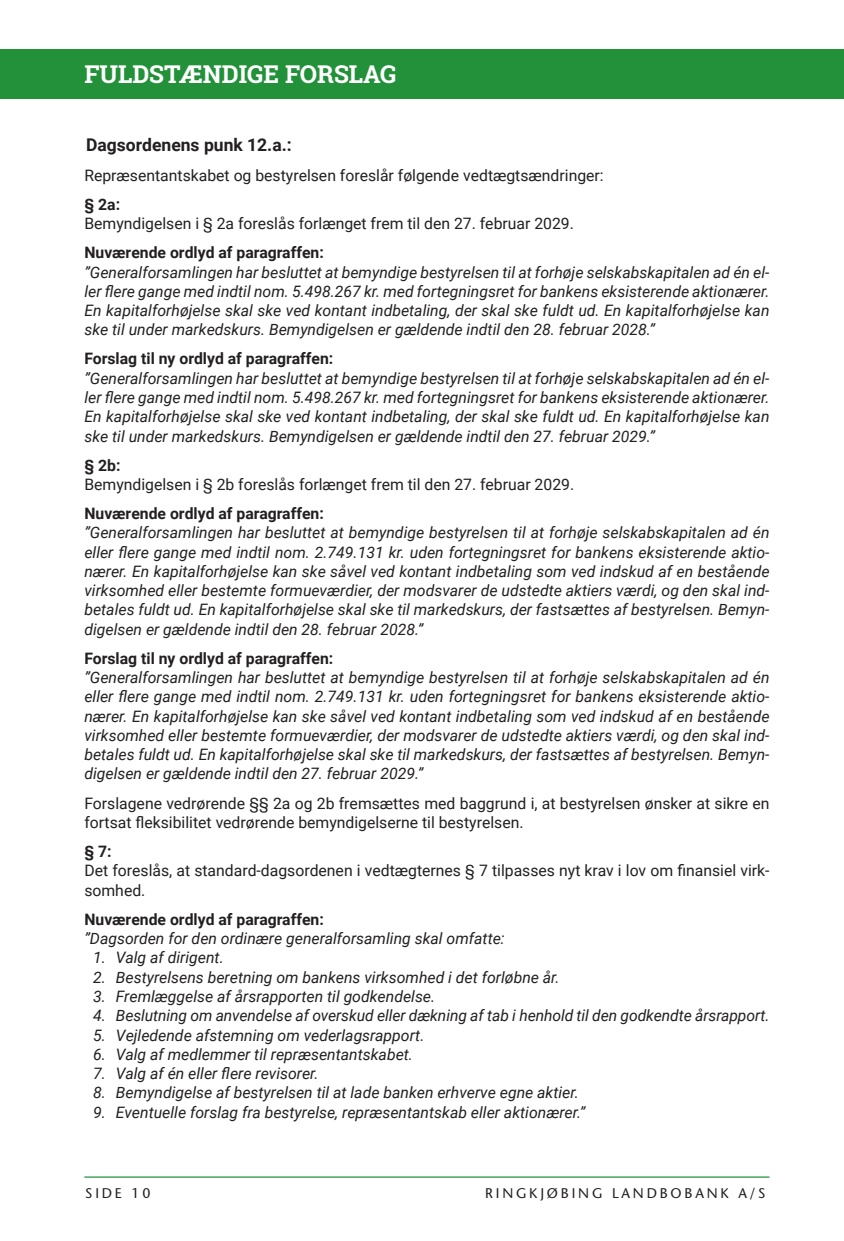
<style>
.page{position:relative;width:844px;height:1241px;background:#fff}
.page>*{position:absolute;margin:0;border:0;box-sizing:border-box;transform-origin:0 0}
.t1{font:700 24.5px "Roboto Slab";color:#fff}
.t2{font:700 17.5px "Roboto";color:#231f20}
.t3{font:italic 15.75px/19.2px "Roboto";color:#231f20;text-align:justify}
.t4{font:15.75px/19.2px "Roboto";color:#231f20}
.t5{font:700 15.75px "Roboto";color:#231f20}
.t6{font:500 14px "Stone Sans Std";letter-spacing:.2em;color:#231f20}
</style>
<div class="page">
<hr style="left:84px;top:1176px;width:685px;height:1px;background:#23913a">
<div style="left:0;top:50px;width:843px;height:49px;background:#23913a"></div>
<h1 class="t1" style="left:84px;top:57px;width:313px">FULDSTÆNDIGE FORSLAG</h1>
<p class="t2" style="left:86px;top:133px;width:207px">Dagsordenens punk 12.a.:</p>
<p class="t4" style="left:84px;top:165px;width:520px">Repræsentantskabet og bestyrelsen foreslår følgende vedtægtsændringer:</p>
<p class="t5" style="left:84px;top:193px;width:37px">§ 2a:</p>
<p class="t4" style="left:84px;top:213px;width:491px">Bemyndigelsen i § 2a foreslås forlænget frem til den 27. februar 2029.</p>
<p class="t5" style="left:84px;top:241px;width:241px">Nuværende ordlyd af paragraffen:</p>
<p class="t3" style="left:84px;top:262px;width:686px">”Generalforsamlingen har besluttet at bemyndige bestyrelsen til at forhøje selskabskapitalen ad én el&shy;ler flere gange med indtil nom. 5.498.267 kr. med fortegningsret for bankens eksisterende aktionærer.<br>En kapitalforhøjelse skal ske ved kontant indbetaling, der skal ske fuldt ud. En kapitalforhøjelse kan ske til under markedskurs. Bemyndigelsen er gældende indtil den 28. februar 2028.”</p>
<p class="t5" style="left:84px;top:348px;width:250px">Forslag til ny ordlyd af paragraffen:</p>
<p class="t3" style="left:84px;top:368px;width:686px">”Generalforsamlingen har besluttet at bemyndige bestyrelsen til at forhøje selskabskapitalen ad én el&shy;ler flere gange med indtil nom. 5.498.267 kr. med fortegningsret for bankens eksisterende aktionærer.<br>En kapitalforhøjelse skal ske ved kontant indbetaling, der skal ske fuldt ud. En kapitalforhøjelse kan ske til under markedskurs. Bemyndigelsen er gældende indtil den 27. februar 2029.”</p>
<p class="t5" style="left:84px;top:454px;width:38px">§ 2b:</p>
<p class="t4" style="left:84px;top:474px;width:491px">Bemyndigelsen i § 2b foreslås forlænget frem til den 27. februar 2029.</p>
<p class="t5" style="left:84px;top:502px;width:241px">Nuværende ordlyd af paragraffen:</p>
<p class="t3" style="left:84px;top:522px;width:686px">”Generalforsamlingen har besluttet at bemyndige bestyrelsen til at forhøje selskabskapitalen ad én eller flere gange med indtil nom. 2.749.131 kr. uden fortegningsret for bankens eksisterende aktio&shy;nærer. En kapitalforhøjelse kan ske såvel ved kontant indbetaling som ved indskud af en bestående virksomhed eller bestemte formueværdier, der modsvarer de udstedte aktiers værdi, og den skal ind&shy;betales fuldt ud. En kapitalforhøjelse skal ske til markedskurs, der fastsættes af bestyrelsen. Bemyn&shy;digelsen er gældende indtil den 28. februar 2028.”</p>
<p class="t5" style="left:84px;top:647px;width:250px">Forslag til ny ordlyd af paragraffen:</p>
<p class="t3" style="left:84px;top:667px;width:686px">”Generalforsamlingen har besluttet at bemyndige bestyrelsen til at forhøje selskabskapitalen ad én eller flere gange med indtil nom. 2.749.131 kr. uden fortegningsret for bankens eksisterende aktio&shy;nærer. En kapitalforhøjelse kan ske såvel ved kontant indbetaling som ved indskud af en bestående virksomhed eller bestemte formueværdier, der modsvarer de udstedte aktiers værdi, og den skal ind&shy;betales fuldt ud. En kapitalforhøjelse skal ske til markedskurs, der fastsættes af bestyrelsen. Bemyn&shy;digelsen er gældende indtil den 27. februar 2029.”</p>
<p class="t4" style="left:84px;top:792px;width:686px">Forslagene vedrørende §§ 2a og 2b fremsættes med baggrund i, at bestyrelsen ønsker at sikre en fortsat fleksibilitet vedrørende bemyndigelserne til bestyrelsen.</p>
<p class="t5" style="left:84px;top:840px;width:29px">§ 7:</p>
<p class="t4" style="left:84px;top:860px;width:686px">Det foreslås, at standard-dagsordenen i vedtægternes § 7 tilpasses nyt krav i lov om finansiel virk&shy;somhed.</p>
<p class="t5" style="left:84px;top:908px;width:241px">Nuværende ordlyd af paragraffen:</p>
<p class="t3" style="left:84px;top:928px;width:422px">”Dagsorden for den ordinære generalforsamling skal omfatte:</p>
<p class="t3" style="left:93px;top:947px;width:132px">1. Valg af dirigent.</p>
<p class="t3" style="left:93px;top:966px;width:468px">2. Bestyrelsens beretning om bankens virksomhed i det forløbne år.</p>
<p class="t3" style="left:93px;top:985px;width:343px">3. Fremlæggelse af årsrapporten til godkendelse.</p>
<p class="t3" style="left:93px;top:1005px;width:677px">4. Beslutning om anvendelse af overskud eller dækning af tab i henhold til den godkendte årsrapport.</p>
<p class="t3" style="left:93px;top:1024px;width:332px">5. Vejledende afstemning om vederlagsrapport.</p>
<p class="t3" style="left:93px;top:1043px;width:321px">6. Valg af medlemmer til repræsentantskabet.</p>
<p class="t3" style="left:93px;top:1062px;width:227px">7. Valg af én eller flere revisorer.</p>
<p class="t3" style="left:93px;top:1082px;width:487px">8. Bemyndigelse af bestyrelsen til at lade banken erhverve egne aktier.</p>
<p class="t3" style="left:93px;top:1101px;width:493px">9. Eventuelle forslag fra bestyrelse, repræsentantskab eller aktionærer.”</p>
<p class="t6" style="left:85px;top:1184px;width:67px">SIDE 10</p>
<p class="t6" style="left:485px;top:1184px;width:281px">RINGKJØBING LANDBOBANK A/S</p>
</div>
